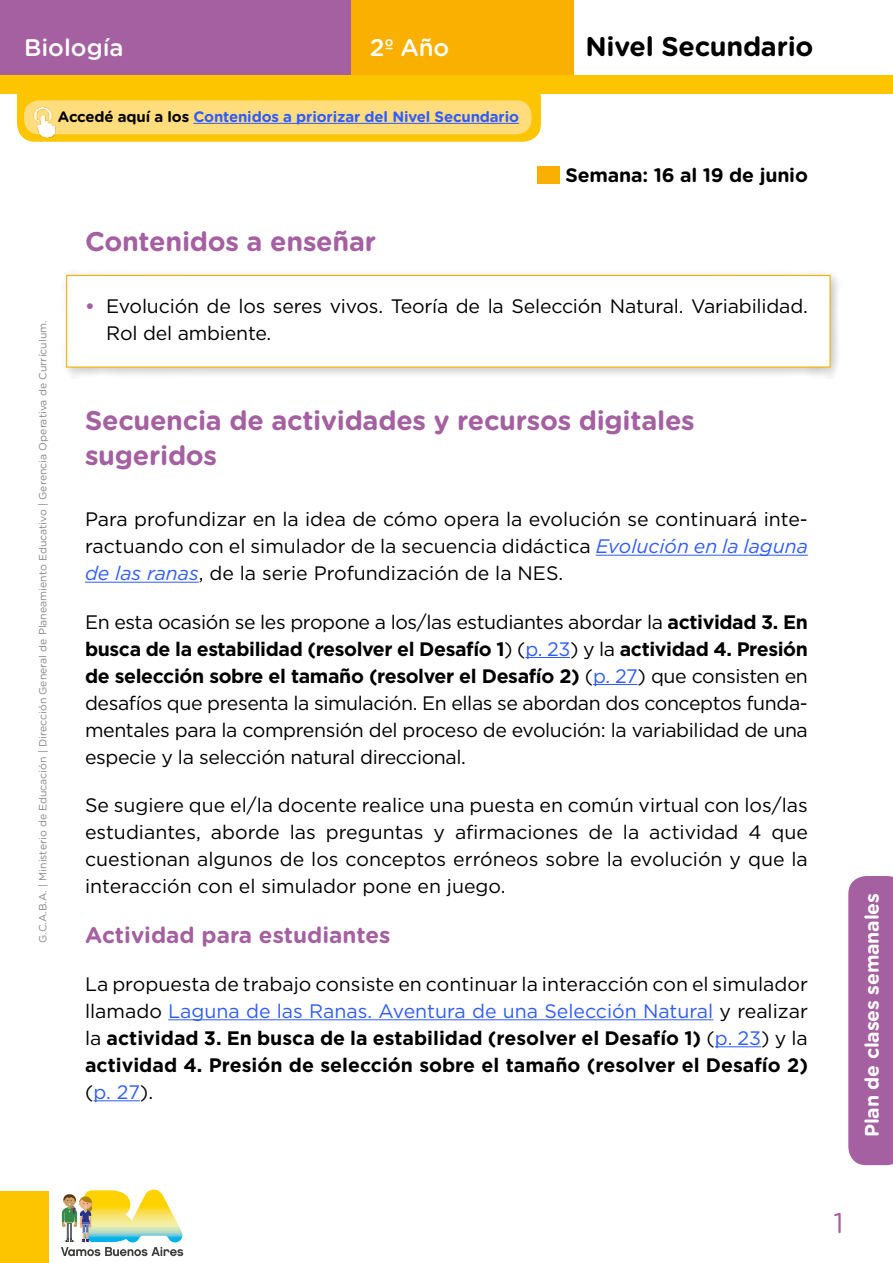
<style>
.page{position:relative;width:893px;height:1263px;background:#fff}
.page>*{position:absolute;margin:0;border:0;box-sizing:border-box;transform-origin:0 0}
.t1{font:28.5px "Gotham Rounded";color:#a460a1}
.t2{font:700 27px/34.5px "Gotham Rounded";letter-spacing:-.01em;color:#a460a1}
.t3{font:700 27px "Gotham Rounded";letter-spacing:-.01em;color:#000}
.t4{font:500 24px "Gotham Rounded";color:#fff}
.t5{font:700 22.5px "Gotham Rounded";color:#a460a1}
.t6{font:19.5px/27px "Gotham";letter-spacing:-.01em;color:#000;text-align:justify}
.t7{font:700 19.5px/27px "Gotham";color:#000;text-align:justify}
.t8{font:700 19.5px "Gotham Rounded";letter-spacing:-.01em;color:#fff}
.t9{font:700 19.5px "Gotham Rounded";letter-spacing:-.01em;color:#000}
.t10{font:700 15px "Gotham Rounded";letter-spacing:-.01em;color:#305cff}
.t11{font:10.5px "Gotham Rounded";color:#878787}
.s1{color:#000}
.s2{font-weight:700;color:#a460a1}
.s3{font-style:italic;color:#305cff}
.s4{font-weight:700}
.s5{color:#305cff}
.s6{font-weight:400}
.s7{font-weight:400;color:#305cff}
</style>
<div class="page">
<div style="left:0;top:1191px;width:48px;height:72px;background:#fdc500"></div>
<div style="left:0;top:0;width:351px;height:78px;background:#a460a1"></div>
<div style="left:351px;top:0;width:223px;height:78px;background:#f9b000"></div>
<div style="left:0;top:75px;width:893px;height:19px;background:#fdc500"></div>
<svg style="left:848px;top:876px;width:45px;height:289px;background:#a765a4"></svg>
<svg style="left:61px;top:1189px;width:122px;height:67px"></svg>
<div style="left:17px;top:79px;width:524px;height:63px;background:#fdc500;border-radius:18px"></div>
<div style="left:24px;top:100px;width:507px;height:34px;background:#ffdc7c;border-radius:15px"></div>
<img style="left:21px;top:100px;width:43px;height:40px">
<hr style="left:193px;top:123px;width:326px;height:1px;background:#305cff">
<div style="left:61px;top:269px;width:780px;height:109px;background:#000;opacity:.22"></div>
<div style="left:66px;top:275px;width:765px;height:93px;background:#fff;border:1px solid #f9b000"></div>
<hr style="left:596px;top:555px;width:212px;height:1px;background:#305cff">
<hr style="left:85px;top:582px;width:114px;height:1px;background:#305cff">
<hr style="left:525px;top:657px;width:45px;height:1px;background:#305cff">
<hr style="left:593px;top:684px;width:44px;height:1px;background:#305cff">
<hr style="left:168px;top:1019px;width:545px;height:1px;background:#305cff">
<hr style="left:715px;top:1046px;width:46px;height:1px;background:#305cff">
<hr style="left:94px;top:1100px;width:46px;height:1px;background:#305cff">
<div style="left:537px;top:166px;width:23px;height:18px;background:#f9b000"></div>
<p class="t4" style="left:24px;top:31px;width:101px">Biología</p>
<h2 class="t3" style="left:585px;top:27px;width:230px">Nivel Secundario</h2>
<p class="t4" style="left:370px;top:31px;width:81px">2º Año</p>
<p class="t10" style="left:58px;top:106px;width:463px"><span class="s1">Accedé aquí a los</span> Contenidos a priorizar del Nivel Secundario</p>
<h2 class="t2" style="left:85px;top:224px;width:293px">Contenidos a enseñar</h2>
<p class="t9" style="left:565px;top:161px;width:244px">Semana: 16 al 19 de junio</p>
<p class="t11" style="left:36px;top:943px;width:624px;rotate:-90deg">G.C.A.B.A. | Ministerio de Educación | Dirección General de Planeamiento Educativo | Gerencia Operativa de Currículum.</p>
<p class="t6" style="left:106px;top:292px;width:703px;text-indent:-21px"><span class="s2">•</span> Evolución de los seres vivos. Teoría de la Selección Natural. Variabilidad.<br>Rol del ambiente.</p>
<h2 class="t2" style="left:85px;top:402px;width:611px">Secuencia de actividades y recursos digitales sugeridos</h2>
<p class="t6" style="left:85px;top:505px;width:724px">Para profundizar en la idea de cómo opera la evolución se continuará inte&shy;ractuando con el simulador de la secuencia didáctica <span class="s3">Evolución en la laguna de las ranas</span>, de la serie Profundización de la NES.</p>
<p class="t6" style="left:85px;top:608px;width:724px">En esta ocasión se les propone a los/las estudiantes abordar la <span class="s4">actividad 3. En busca de la estabilidad (resolver el Desafío 1</span>) (<span class="s5">p. 23</span>) y la <span class="s4">actividad 4. Presión de selección sobre el tamaño (resolver el Desafío 2)</span> (<span class="s5">p. 27</span>) que consisten en desafíos que presenta la simulación. En ellas se abordan dos conceptos funda&shy;mentales para la comprensión del proceso de evolución: la variabilidad de una especie y la selección natural direccional.</p>
<p class="t6" style="left:85px;top:791px;width:724px">Se sugiere que el/la docente realice una puesta en común virtual con los/las estudiantes, aborde las preguntas y afirmaciones de la actividad 4 que cuestionan algunos de los conceptos erróneos sobre la evolución y que la interacción con el simulador pone en juego.</p>
<p class="t5" style="left:85px;top:918px;width:307px">Actividad para estudiantes</p>
<p class="t7" style="left:85px;top:970px;width:724px"><span class="s6">La propuesta de trabajo consiste en continuar la interacción con el simulador llamado</span> <span class="s7">Laguna de las Ranas. Aventura de una Selección Natural</span> <span class="s6">y realizar la</span> actividad 3. En busca de la estabilidad (resolver el Desafío 1) <span class="s6">(</span><span class="s7">p. 23</span><span class="s6">) y la </span>actividad 4. Presión de selección sobre el tamaño (resolver el Desafío 2) <span class="s6">(</span><span class="s7">p. 27</span><span class="s6">).</span></p>
<p class="t8" style="left:858px;top:1137px;width:246px;rotate:-90deg">Plan de clases semanales</p>
<h1 class="t1" style="left:833px;top:1203px;width:12px">1</h1>
</div>
